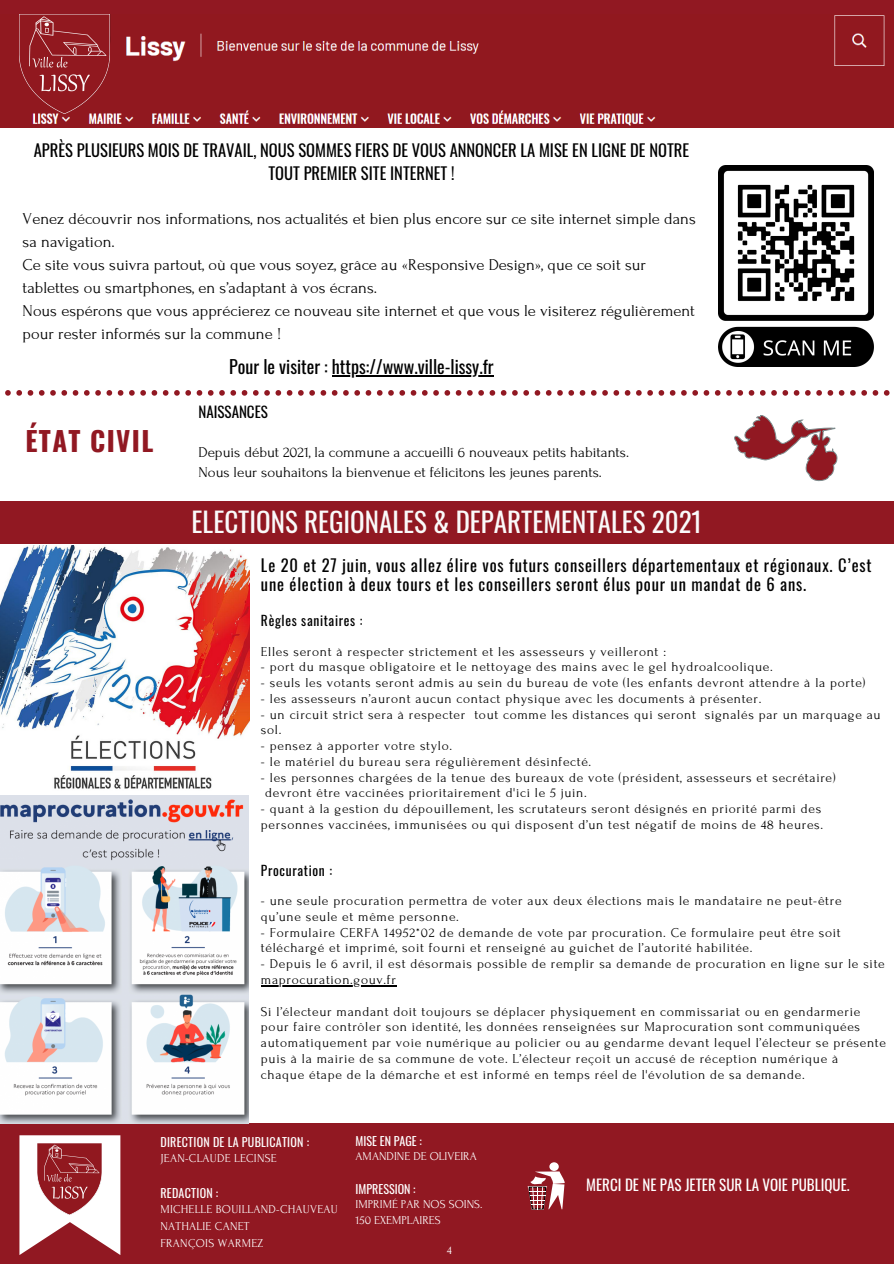
<style>
.page{position:relative;width:894px;height:1264px;background:#fff}
.page>*{position:absolute;margin:0;border:0;box-sizing:border-box;transform-origin:0 0}
.t1{font:27px "Oswald";color:#fafafa}
.t2{font:700 27px "Oswald";letter-spacing:.05em;color:#911822}
.t3{font:18px "Oswald";color:#000}
.t4{font:16.5px/23px "Forum";color:#000}
.t5{font:16.5px/19.2px "Oswald";letter-spacing:.05em;color:#000}
.t6{font:16.5px/23px "Oswald";color:#000;text-align:center}
.t7{font:15px "Forum";color:#000}
.t8{font:15px "Oswald";color:#fff}
.t9{font:15px "Oswald";color:#000}
.t10{font:13.5px/15.8px "Forum";letter-spacing:.05em;color:#000}
.t11{font:13.5px "Oswald";letter-spacing:.05em;color:#000}
.t12{font:12px "Forum";letter-spacing:.02em;color:#fff}
.t13{font:12px "Forum";color:#fff}
.t14{font:12px "Oswald";letter-spacing:.02em;color:#fff}
.t15{font:12px "Oswald";color:#fff}
</style>
<div class="page">
<div style="left:0;top:1122px;width:893px;height:141px;background:#911822"></div>
<svg style="left:19px;top:1135px;width:101px;height:120px"></svg>
<img style="left:38px;top:1143px;width:64px;height:71px">
<div style="left:549px;top:1162px;width:9px;height:8px;background:#fff;border-radius:50%"></div>
<svg style="left:527px;top:1171px;width:38px;height:38px"></svg>
<img style="left:0;top:795px;width:249px;height:328px">
<svg style="left:734px;top:415px;width:103px;height:67px"></svg>
<img style="left:0;top:14px;width:893px;height:114px">
<img style="left:718px;top:165px;width:155px;height:201px">
<img style="left:0;top:546px;width:249px;height:243px">
<div style="left:0;top:501px;width:893px;height:42px;background:#911822"></div>
<div style="left:0;top:0;width:893px;height:14px;background:#911822"></div>
<img style="left:19px;top:14px;width:91px;height:99px">
<hr style="left:261px;top:985px;width:135px;height:1px;background:#000">
<hr style="left:332px;top:375px;width:161px;height:1px;background:#000">
<svg style="left:5px;top:390px;width:885px;height:5px"></svg>
<p class="t6" style="left:34px;top:138px;width:656px">APRÈS PLUSIEURS MOIS DE TRAVAIL, NOUS SOMMES FIERS DE VOUS ANNONCER LA MISE EN LIGNE DE NOTRE<br>TOUT PREMIER SITE INTERNET !</p>
<p class="t4" style="left:23px;top:207px;width:674px">Venez découvrir nos informations, nos actualités et bien plus encore sur ce site internet simple dans sa navigation.</p>
<p class="t4" style="left:23px;top:253px;width:624px">Ce site vous suivra partout, où que vous soyez, grâce au «Responsive Design», que ce soit sur tablettes ou smartphones, en s’adaptant à vos écrans.</p>
<p class="t4" style="left:23px;top:299px;width:673px">Nous espérons que vous apprécierez ce nouveau site internet et que vous le visiterez régulièrement pour rester informés sur la commune !</p>
<p class="t3" style="left:229px;top:352px;width:266px">Pour le visiter : https://www.ville-lissy.fr</p>
<p class="t9" style="left:198px;top:400px;width:71px">NAISSANCES</p>
<p class="t7" style="left:198px;top:443px;width:432px">Depuis début 2021, la commune a accueilli 6 nouveaux petits habitants.</p>
<p class="t7" style="left:198px;top:464px;width:405px">Nous leur souhaitons la bienvenue et félicitons les jeunes parents.</p>
<p class="t2" style="left:25px;top:420px;width:129px">ÉTAT CIVIL</p>
<p class="t1" style="left:191px;top:501px;width:512px">ELECTIONS REGIONALES &amp; DEPARTEMENTALES 2021</p>
<p class="t5" style="left:261px;top:555px;width:612px">Le 20 et 27 juin, vous allez élire vos futurs conseillers départementaux et régionaux. C’est une élection à deux tours et les conseillers seront élus pour un mandat de 6 ans.</p>
<p class="t11" style="left:261px;top:610px;width:103px">Règles sanitaires :</p>
<p class="t10" style="left:261px;top:643px;width:406px">Elles seront à respecter strictement et les assesseurs y veilleront :</p>
<p class="t10" style="left:261px;top:659px;width:513px">- port du masque obligatoire et le nettoyage des mains avec le gel hydroalcoolique.</p>
<p class="t10" style="left:261px;top:675px;width:606px">- seuls les votants seront admis au sein du bureau de vote (les enfants devront attendre à la porte)</p>
<p class="t10" style="left:261px;top:691px;width:502px">- les assesseurs n’auront aucun contact physique avec les documents à présenter.</p>
<p class="t10" style="left:261px;top:706px;width:621px">- un circuit strict sera à respecter tout comme les distances qui seront signalés par un marquage au sol.</p>
<p class="t10" style="left:261px;top:738px;width:193px">- pensez à apporter votre stylo.</p>
<p class="t10" style="left:261px;top:754px;width:332px">- le matériel du bureau sera régulièrement désinfecté.</p>
<p class="t10" style="left:265px;top:769px;width:572px;text-indent:-4px">- les personnes chargées de la tenue des bureaux de vote (président, assesseurs et secrétaire) devront être vaccinées prioritairement d'ici le 5 juin.</p>
<p class="t10" style="left:261px;top:801px;width:563px">- quant à la gestion du dépouillement, les scrutateurs seront désignés en priorité parmi des personnes vaccinées, immunisées ou qui disposent d’un test négatif de moins de 48 heures.</p>
<p class="t11" style="left:261px;top:859px;width:72px">Procuration :</p>
<p class="t10" style="left:261px;top:893px;width:582px">- une seule procuration permettra de voter aux deux élections mais le mandataire ne peut-être qu’une seule et même personne.</p>
<p class="t10" style="left:261px;top:924px;width:581px">- Formulaire CERFA 14952*02 de demande de vote par procuration. Ce formulaire peut être soit téléchargé et imprimé, soit fourni et renseigné au guichet de l’autorité habilitée.</p>
<p class="t10" style="left:261px;top:956px;width:625px">- Depuis le 6 avril, il est désormais possible de remplir sa demande de procuration en ligne sur le site maprocuration.gouv.fr</p>
<p class="t10" style="left:261px;top:1003px;width:626px">Si l’électeur mandant doit toujours se déplacer physiquement en commissariat ou en gendarmerie pour faire contrôler son identité, les données renseignées sur Maprocuration sont communiquées automatiquement par voie numérique au policier ou au gendarme devant lequel l’électeur se présente puis à la mairie de sa commune de vote. L’électeur reçoit un accusé de réception numérique à<br>chaque étape de la démarche et est informé en temps réel de l'évolution de sa demande.</p>
<p class="t14" style="left:160px;top:1132px;width:150px">DIRECTION DE LA PUBLICATION :</p>
<p class="t12" style="left:160px;top:1151px;width:118px">JEAN-CLAUDE LECINSE</p>
<p class="t14" style="left:160px;top:1183px;width:59px">REDACTION :</p>
<p class="t12" style="left:160px;top:1202px;width:179px">MICHELLE BOUILLAND-CHAUVEAU</p>
<p class="t12" style="left:160px;top:1219px;width:90px">NATHALIE CANET</p>
<p class="t12" style="left:160px;top:1236px;width:104px">FRANÇOIS WARMEZ</p>
<p class="t15" style="left:355px;top:1131px;width:68px">MISE EN PAGE :</p>
<p class="t13" style="left:355px;top:1149px;width:123px">AMANDINE DE OLIVEIRA</p>
<p class="t15" style="left:355px;top:1179px;width:62px">IMPRESSION :</p>
<p class="t13" style="left:355px;top:1197px;width:128px">IMPRIMÉ PAR NOS SOINS.</p>
<p class="t13" style="left:355px;top:1213px;width:87px">150 EXEMPLAIRES</p>
<p class="t12" style="left:446px;top:1243px;width:7px">4</p>
<p class="t8" style="left:586px;top:1173px;width:265px">MERCI DE NE PAS JETER SUR LA VOIE PUBLIQUE.</p>
</div>
